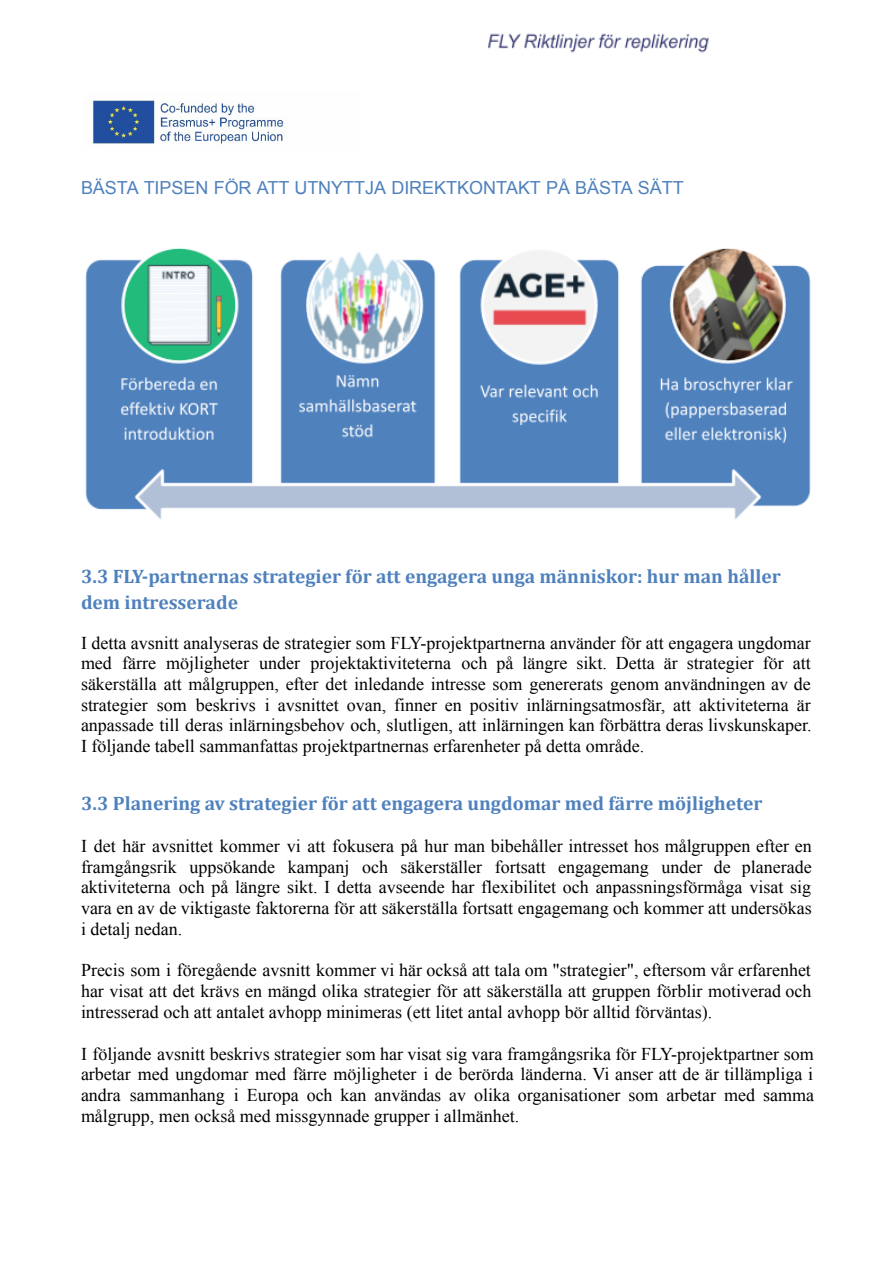
<style>
.page{position:relative;width:894px;height:1263px;background:#fff}
.page>*{position:absolute;margin:0;border:0;box-sizing:border-box;transform-origin:0 0}
.t1{font:700 19.5px/26.2px "Cambria";color:#4f81bd}
.t2{font:18px/20.7px "Times New Roman";color:#000;text-align:justify}
.t3{font:18px "Arial";color:#4f81bd}
</style>
<div class="page">
<img style="left:487px;top:33px;width:222px;height:20px">
<img style="left:92px;top:100px;width:195px;height:44px">
<img style="left:85px;top:248px;width:726px;height:271px">
<p class="t3" style="left:81px;top:177px;width:604px">BÄSTA TIPSEN FÖR ATT UTNYTTJA DIREKTKONTAKT PÅ BÄSTA SÄTT</p>
<p class="t1" style="left:81px;top:564px;width:701px">3.3 FLY-partnernas strategier för att engagera unga människor: hur man håller dem intresserade</p>
<p class="t2" style="left:81px;top:632px;width:732px">I detta avsnitt analyseras de strategier som FLY-projektpartnerna använder för att engagera ungdomar med färre möjligheter under projektaktiviteterna och på längre sikt. Detta är strategier för att säkerställa att målgruppen, efter det inledande intresse som genererats genom användningen av de strategier som beskrivs i avsnittet ovan, finner en positiv inlärningsatmosfär, att aktiviteterna är anpassade till deras inlärningsbehov och, slutligen, att inlärningen kan förbättra deras livskunskaper.<br>I följande tabell sammanfattas projektpartnernas erfarenheter på detta område.</p>
<p class="t1" style="left:81px;top:792px;width:683px">3.3 Planering av strategier för att engagera ungdomar med färre möjligheter</p>
<p class="t2" style="left:81px;top:836px;width:732px">I det här avsnittet kommer vi att fokusera på hur man bibehåller intresset hos målgruppen efter en framgångsrik uppsökande kampanj och säkerställer fortsatt engagemang under de planerade aktiviteterna och på längre sikt. I detta avseende har flexibilitet och anpassningsförmåga visat sig vara en av de viktigaste faktorerna för att säkerställa fortsatt engagemang och kommer att undersökas i detalj nedan.</p>
<p class="t2" style="left:81px;top:960px;width:732px">Precis som i föregående avsnitt kommer vi här också att tala om "strategier", eftersom vår erfarenhet har visat att det krävs en mängd olika strategier för att säkerställa att gruppen förblir motiverad och intresserad och att antalet avhopp minimeras (ett litet antal avhopp bör alltid förväntas).</p>
<p class="t2" style="left:81px;top:1043px;width:734px">I följande avsnitt beskrivs strategier som har visat sig vara framgångsrika för FLY-projektpartner som arbetar med ungdomar med färre möjligheter i de berörda länderna. Vi anser att de är tillämpliga i andra sammanhang i Europa och kan användas av olika organisationer som arbetar med samma målgrupp, men också med missgynnade grupper i allmänhet.</p>
</div>
